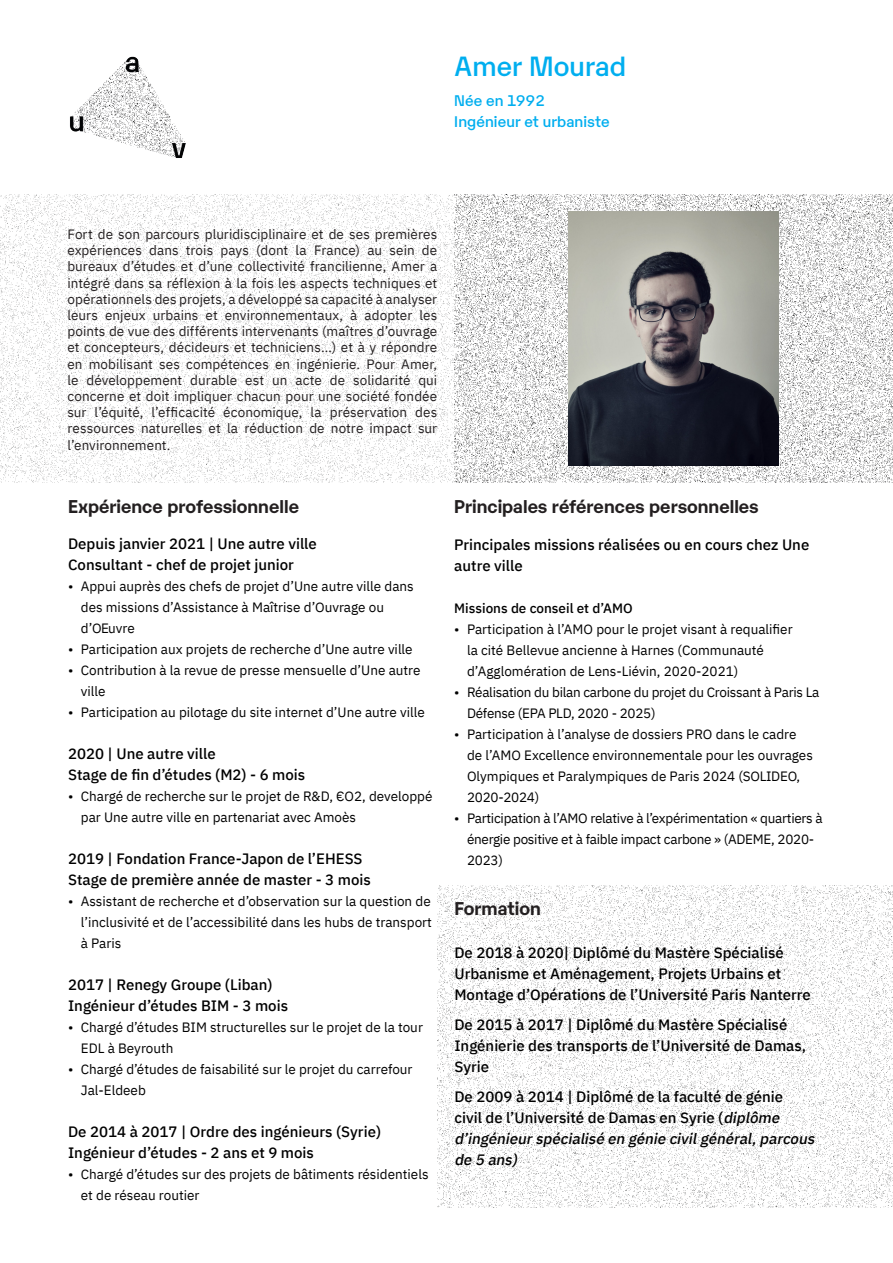
<style>
.page{position:relative;width:893px;height:1263px;background:#fff}
.page>*{position:absolute;margin:0;border:0;box-sizing:border-box;transform-origin:0 0}
.t1{font:500 27px "Karelia";color:#00aeef}
.t2{font:700 18px "Karelia";color:#231f20}
.t3{font:500 15px/21px "IBM Plex Sans";color:#000}
.t4{font:500 15px "Karelia";letter-spacing:.005em;color:#00aeef}
.t5{font:13.5px/21px "IBM Plex Sans";color:#000}
.t6{font:13.5px/16.2px "IBM Plex Sans";letter-spacing:.005em;color:#231f20;text-align:justify}
.t7{font:13.5px/21px "IBM Plex Sans";letter-spacing:-.02em;color:#000}
.t8{font:500 13.5px "IBM Plex Sans";color:#000}
.s1{font-style:italic}
</style>
<div class="page">
<img style="left:0;top:195px;width:893px;height:287px">
<img style="left:437px;top:885px;width:456px;height:323px">
<img style="left:70px;top:56px;width:116px;height:102px">
<img style="left:568px;top:212px;width:211px;height:253px">
<p class="t1" style="left:454px;top:46px;width:173px">Amer Mourad</p>
<p class="t4" style="left:454px;top:90px;width:92px">Née en 1992</p>
<p class="t4" style="left:454px;top:111px;width:157px">Ingénieur et urbaniste</p>
<p class="t6" style="left:67px;top:225px;width:371px">Fort de son parcours pluridisciplinaire et de ses premières expériences dans trois pays (dont la France) au sein de bureaux d’études et d’une collectivité francilienne, Amer a intégré dans sa réflexion à la fois les aspects techniques et opérationnels des projets, a développé sa capacité à analyser leurs enjeux urbains et environnementaux, à adopter les points de vue des différents intervenants (maîtres d’ouvrage et concepteurs, décideurs et techniciens…) et à y répondre en mobilisant ses compétences en ingénierie. Pour Amer, le développement durable est un acte de solidarité qui concerne et doit impliquer chacun pour une société fondée sur l’équité, l’efficacité économique, la préservation des ressources naturelles et la réduction de notre impact sur l’environnement.</p>
<p class="t2" style="left:68px;top:493px;width:232px">Expérience professionnelle</p>
<p class="t3" style="left:68px;top:531px;width:250px">Depuis janvier 2021 | Une autre ville</p>
<p class="t3" style="left:68px;top:552px;width:227px">Consultant - chef de projet junior</p>
<p class="t5" style="left:81px;top:574px;width:334px;text-indent:-13px">• Appui auprès des chefs de projet d’Une autre ville dans des missions d’Assistance à Maîtrise d’Ouvrage ou d’OEuvre</p>
<p class="t5" style="left:68px;top:637px;width:346px">• Participation aux projets de recherche d’Une autre ville</p>
<p class="t5" style="left:81px;top:658px;width:341px;text-indent:-13px">• Contribution à la revue de presse mensuelle d’Une autre ville</p>
<p class="t5" style="left:68px;top:700px;width:358px">• Participation au pilotage du site internet d’Une autre ville</p>
<p class="t3" style="left:68px;top:741px;width:149px">2020 | Une autre ville</p>
<p class="t3" style="left:68px;top:762px;width:239px">Stage de fin d’études (M2) - 6 mois</p>
<p class="t5" style="left:81px;top:784px;width:353px;text-indent:-13px">• Chargé de recherche sur le projet de R&amp;D, €O2, developpé par Une autre ville en partenariat avec Amoès</p>
<p class="t3" style="left:68px;top:846px;width:296px">2019 | Fondation France-Japon de l’EHESS</p>
<p class="t3" style="left:68px;top:867px;width:304px">Stage de première année de master - 3 mois</p>
<p class="t5" style="left:81px;top:889px;width:353px;text-align:justify;text-indent:-13px">• Assistant de recherche et d’observation sur la question de l’inclusivité et de l’accessibilité dans les hubs de transport à Paris</p>
<p class="t3" style="left:68px;top:972px;width:206px">2017 | Renegy Groupe (Liban)</p>
<p class="t3" style="left:68px;top:993px;width:222px">Ingénieur d’études BIM - 3 mois</p>
<p class="t5" style="left:81px;top:1015px;width:344px;text-indent:-13px">• Chargé d’études BIM structurelles sur le projet de la tour<br>EDL à Beyrouth</p>
<p class="t5" style="left:81px;top:1057px;width:333px;text-indent:-13px">• Chargé d’études de faisabilité sur le projet du carrefour<br>Jal-Eldeeb</p>
<p class="t3" style="left:68px;top:1119px;width:314px">De 2014 à 2017 | Ordre des ingénieurs (Syrie)</p>
<p class="t3" style="left:68px;top:1140px;width:247px">Ingénieur d’études - 2 ans et 9 mois</p>
<p class="t5" style="left:81px;top:1162px;width:349px;text-indent:-13px">• Chargé d’études sur des projets de bâtiments résidentiels et de réseau routier</p>
<p class="t2" style="left:454px;top:493px;width:306px">Principales références personnelles</p>
<p class="t3" style="left:454px;top:533px;width:357px">Principales missions réalisées ou en cours chez Une autre ville</p>
<p class="t8" style="left:454px;top:597px;width:180px">Missions de conseil et d’AMO</p>
<p class="t5" style="left:467px;top:617px;width:327px;text-indent:-13px">• Participation à l’AMO pour le projet visant à requalifier la cité Bellevue ancienne à Harnes (Communauté d’Agglomération de Lens-Liévin, 2020-2021)</p>
<p class="t7" style="left:467px;top:680px;width:354px;text-indent:-13px">• Réalisation du bilan carbone du projet du Croissant à Paris La<br>Défense (EPA PLD, 2020 - 2025)</p>
<p class="t5" style="left:467px;top:722px;width:347px;text-indent:-13px">• Participation à l’analyse de dossiers PRO dans le cadre de l’AMO Excellence environnementale pour les ouvrages Olympiques et Paralympiques de Paris 2024 (SOLIDEO, 2020-2024)</p>
<p class="t7" style="left:467px;top:806px;width:357px;text-indent:-13px">• Participation à l’AMO relative à l’expérimentation « quartiers à énergie positive et à faible impact carbone » (ADEME, 2020-<br>2023)</p>
<p class="t2" style="left:454px;top:895px;width:88px">Formation</p>
<p class="t3" style="left:454px;top:941px;width:358px">De 2018 à 2020| Diplômé du Mastère Spécialisé<br>Urbanisme et Aménagement, Projets Urbains et<br>Montage d’Opérations de l’Université Paris Nanterre</p>
<p class="t3" style="left:454px;top:1013px;width:353px">De 2015 à 2017 | Diplômé du Mastère Spécialisé<br>Ingénierie des transports de l’Université de Damas,<br>Syrie</p>
<p class="t3" style="left:454px;top:1085px;width:365px">De 2009 à 2014 | Diplômé de la faculté de génie<br>civil de l’Université de Damas en Syrie (<span class="s1">diplôme d’ingénieurspécialisé en génie civilgénéral,parcous de 5 ans)</span></p>
</div>
